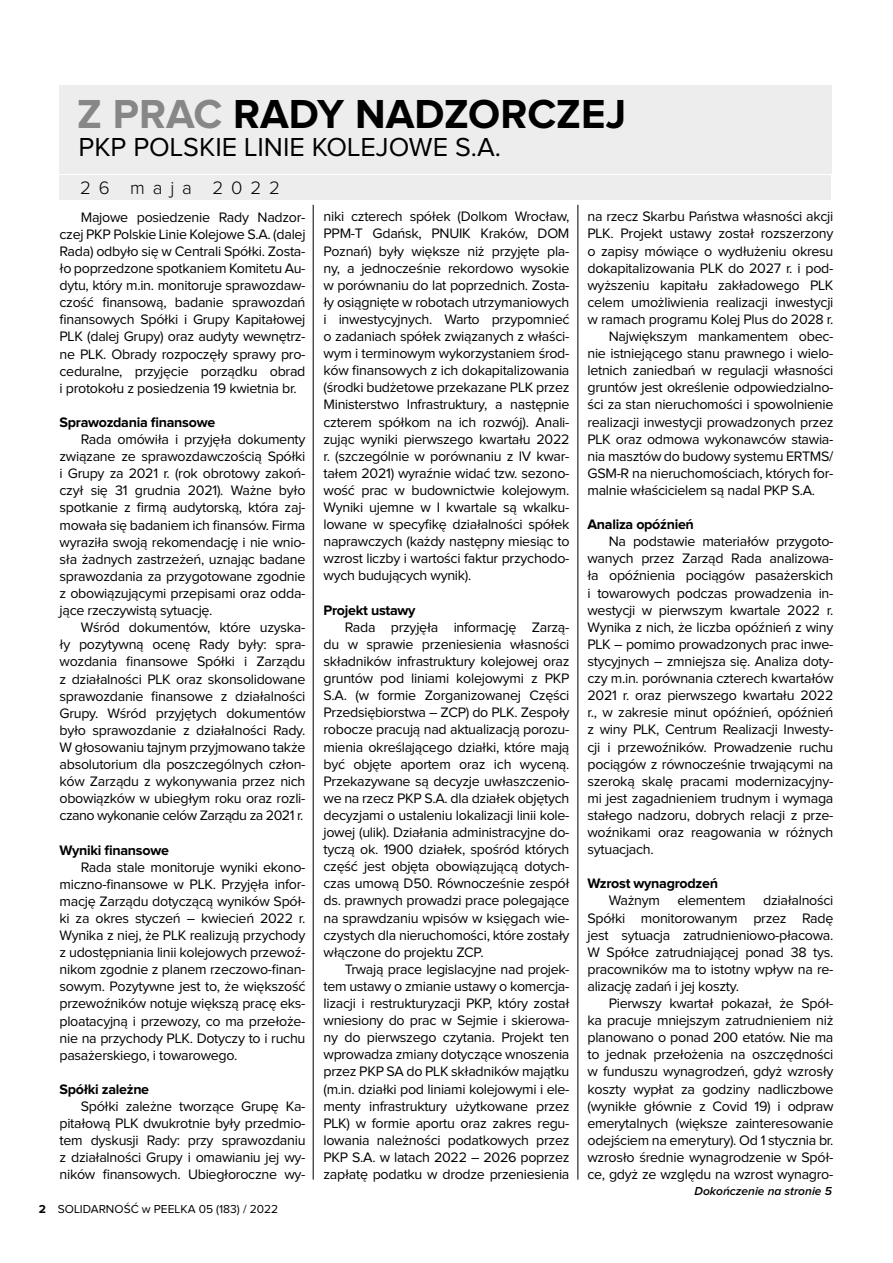
<style>
.page{position:relative;width:893px;height:1263px;background:#fff}
.page>*{position:absolute;margin:0;border:0;box-sizing:border-box;transform-origin:0 0}
.t1{font:700 42px "Proxima Nova";color:#000}
.t2{font:700 42px "Proxima Nova";color:#878787}
.t3{font:27px "Proxima Nova";color:#000}
.t4{font:300 18.6px "Proxima Nova";letter-spacing:.42em;color:#000}
.t5{font:14.25px/17.1px "Proxima Nova";letter-spacing:-.02em;color:#000;text-align:justify}
.t6{font:700 14.25px "Proxima Nova";letter-spacing:-.02em;color:#000}
.t7{font:12px "Proxima Nova";color:#000}
.t8{font:italic 600 12px "Proxima Nova";color:#000}
.s1{color:#000}
.s2{font-weight:700}
</style>
<div class="page">
<div style="left:59px;top:85px;width:773px;height:88px;background:#ededed"></div>
<div style="left:59px;top:176px;width:772px;height:24px;background:#ededed"></div>
<hr style="left:578px;top:205px;width:1px;height:974px;background:#000">
<hr style="left:313px;top:205px;width:1px;height:974px;background:#000">
<h1 class="t2" style="left:77px;top:95px;width:185px">Z prac <span class="s1">Rady</span></h1>
<h1 class="t1" style="left:355px;top:95px;width:60px">Nadzo</h1>
<h1 class="t1" style="left:500px;top:95px;width:79px">rczej</h1>
<h2 class="t3" style="left:79px;top:135px;width:86px">PKP Polski</h2>
<h2 class="t3" style="left:222px;top:135px;width:174px">e Lini e kolejow</h2>
<h2 class="t3" style="left:433px;top:135px;width:70px">e S.A.</h2>
<h3 class="t4" style="left:80px;top:180px;width:201px">26 maja 2022</h3>
<p class="t5" style="left:60px;top:209px;width:247px;text-indent:21px">Majowe posiedzenie Rady Nadzor&shy;czej PKP Polskie Linie Kolejowe S.A. (dalej Rada) odbyło się w Centrali Spółki. Zosta&shy;ło poprzedzone spotkaniem Komitetu Au&shy;dytu, który m.in. monitoruje sprawozdaw&shy;czość finansową, badanie sprawozdań finansowych Spółki i Grupy Kapitałowej PLK (dalej Grupy) oraz audyty wewnętrz&shy;ne PLK. Obrady rozpoczęły sprawy pro&shy;ceduralne, przyjęcie porządku obrad i protokołu z posiedzenia 19 kwietnia br.</p>
<p class="t6" style="left:60px;top:416px;width:157px">Sprawozdania finansowe</p>
<p class="t5" style="left:60px;top:431px;width:247px;text-indent:21px">Rada omówiła i przyjęła dokumenty związane ze sprawozdawczością Spółki i Grupy za 2021 r. (rok obrotowy zakoń&shy;czył się 31 grudnia 2021). Ważne było spotkanie z firmą audytorską, która zaj&shy;mowała się badaniem ich finansów. Firma wyraziła swoją rekomendację i nie wnio&shy;sła żadnych zastrzeżeń, uznając badane sprawozdania za przygotowane zgodnie z obowiązującymi przepisami oraz odda&shy;jące rzeczywistą sytuację.</p>
<p class="t5" style="left:60px;top:619px;width:247px;text-indent:21px">Wśród dokumentów, które uzyska&shy;ły pozytywną ocenę Rady były: spra&shy;wozdania finansowe Spółki i Zarządu z działalności PLK oraz skonsolidowane sprawozdanie finansowe z działalności Grupy. Wśród przyjętych dokumentów było sprawozdanie z działalności Rady.<br>W głosowaniu tajnym przyjmowano także absolutorium dla poszczególnych człon&shy;ków Zarządu z wykonywania przez nich obowiązków w ubiegłym roku oraz rozli&shy;czano wykonanie celów Zarządu za 2021 r.</p>
<p class="t6" style="left:60px;top:843px;width:111px">Wyniki finansowe</p>
<p class="t5" style="left:60px;top:859px;width:247px;text-indent:21px">Rada stale monitoruje wyniki ekono&shy;miczno-finansowe w PLK. Przyjęła infor&shy;mację Zarządu dotyczącą wyników Spół&shy;ki za okres styczeń – kwiecień 2022 r.<br>Wynika z niej, że PLK realizują przychody z udostępniania linii kolejowych przewoź&shy;nikom zgodnie z planem rzeczowo-finan&shy;sowym. Pozytywne jest to, że większość przewoźników notuje większą pracę eks&shy;ploatacyjną i przewozy, co ma przełoże&shy;nie na przychody PLK. Dotyczy to i ruchu pasażerskiego, i towarowego.</p>
<p class="t6" style="left:60px;top:1083px;width:91px">Spółki zależne</p>
<p class="t5" style="left:60px;top:1098px;width:247px;text-indent:21px">Spółki zależne tworzące Grupę Ka&shy;pitałową PLK dwukrotnie były przedmio&shy;tem dyskusji Rady: przy sprawozdaniu z działalności Grupy i omawianiu jej wy&shy;ników finansowych. Ubiegłoroczne wy-</p>
<p class="t5" style="left:323px;top:209px;width:247px">niki czterech spółek (Dolkom Wrocław, PPM-T Gdańsk, PNUIK Kraków, DOM Poznań) były większe niż przyjęte pla&shy;ny, a jednocześnie rekordowo wysokie w porównaniu do lat poprzednich. Zosta&shy;ły osiągnięte w robotach utrzymaniowych i inwestycyjnych. Warto przypomnieć o zadaniach spółek związanych z właści&shy;wym i terminowym wykorzystaniem środ&shy;ków finansowych z ich dokapitalizowania (środki budżetowe przekazane PLK przez Ministerstwo Infrastruktury, a następnie czterem spółkom na ich rozwój). Anali&shy;zując wyniki pierwszego kwartału 2022 r. (szczególnie w porównaniu z IV kwar&shy;tałem 2021) wyraźnie widać tzw. sezono&shy;wość prac w budownictwie kolejowym.<br>Wyniki ujemne w I kwartale są wkalku&shy;lowane w specyfikę działalności spółek naprawczych (każdy następny miesiąc to wzrost liczby i wartości faktur przychodo&shy;wych budujących wynik).</p>
<p class="t6" style="left:323px;top:603px;width:94px">Projekt ustawy</p>
<p class="t5" style="left:323px;top:619px;width:247px;text-indent:21px">Rada przyjęła informację Zarzą&shy;du w sprawie przeniesienia własności składników infrastruktury kolejowej oraz gruntów pod liniami kolejowymi z PKP S.A. (w formie Zorganizowanej Części Przedsiębiorstwa – ZCP) do PLK. Zespoły robocze pracują nad aktualizacją porozu&shy;mienia określającego działki, które mają być objęte aportem oraz ich wyceną.<br>Przekazywane są decyzje uwłaszczenio&shy;we na rzecz PKP S.A. dla działek objętych decyzjami o ustaleniu lokalizacji linii kole&shy;jowej (ulik). Działania administracyjne do&shy;tyczą ok. 1900 działek, spośród których część jest objęta obowiązującą dotych&shy;czas umową D50. Równocześnie zespół ds. prawnych prowadzi prace polegające na sprawdzaniu wpisów w księgach wie&shy;czystych dla nieruchomości, które zostały włączone do projektu ZCP.</p>
<p class="t5" style="left:323px;top:961px;width:247px;text-indent:21px">Trwają prace legislacyjne nad projek&shy;tem ustawy o zmianie ustawy o komercja&shy;lizacji i restrukturyzacji PKP, który został wniesiony do prac w Sejmie i skierowa&shy;ny do pierwszego czytania. Projekt ten wprowadza zmiany dotyczące wnoszenia przez PKP SA do PLK składników majątku (m.in. działki pod liniami kolejowymi i ele&shy;menty infrastruktury użytkowane przez PLK) w formie aportu oraz zakres regu&shy;lowania należności podatkowych przez PKP S.A. w latach 2022 – 2026 poprzez zapłatę podatku w drodze przeniesienia</p>
<p class="t5" style="left:587px;top:209px;width:247px">na rzecz Skarbu Państwa własności akcji</p>
<p class="t5" style="left:587px;top:226px;width:247px">PLK. Projekt ustawy został rozszerzony</p>
<p class="t5" style="left:587px;top:243px;width:247px">o zapisy mówiące o wydłużeniu okresu</p>
<p class="t5" style="left:587px;top:260px;width:247px">dokapitalizowania PLK do 2027 r. i pod-</p>
<p class="t5" style="left:587px;top:277px;width:247px">wyższeniu kapitału zakładowego PLK</p>
<p class="t5" style="left:587px;top:294px;width:247px">celem umożliwienia realizacji inwestycji</p>
<p class="t5" style="left:587px;top:311px;width:247px">w ramach programu Kolej Plus do 2028 r.</p>
<p class="t5" style="left:609px;top:328px;width:226px">Największym mankamentem obec-</p>
<p class="t5" style="left:587px;top:345px;width:247px">nie istniejącego stanu prawnego i wielo-</p>
<p class="t5" style="left:587px;top:363px;width:247px">letnich zaniedbań w regulacji własności</p>
<p class="t5" style="left:587px;top:380px;width:247px">gruntów jest określenie odpowiedzialno-</p>
<p class="t5" style="left:587px;top:397px;width:247px">ści za stan nieruchomości i spowolnienie</p>
<p class="t5" style="left:587px;top:414px;width:247px">realizacji inwestycji prowadzonych przez</p>
<p class="t5" style="left:587px;top:431px;width:247px">PLK oraz odmowa wykonawców stawia-</p>
<p class="t5" style="left:587px;top:448px;width:247px">nia masztów do budowy systemu ERTMS/</p>
<p class="t5" style="left:587px;top:465px;width:247px">GSM-R na nieruchomościach, których for-</p>
<p class="t5" style="left:587px;top:482px;width:229px">malnie właścicielem są nadal PKP S.A.</p>
<p class="t6" style="left:587px;top:518px;width:108px">Analiza opóźnień</p>
<p class="t5" style="left:587px;top:534px;width:247px;text-indent:21px">Na podstawie materiałów przygoto&shy;wanych przez Zarząd Rada analizowa&shy;ła opóźnienia pociągów pasażerskich i towarowych podczas prowadzenia in&shy;westycji w pierwszym kwartale 2022 r.<br>Wynika z nich, że liczba opóźnień z winy PLK – pomimo prowadzonych prac inwe&shy;stycyjnych – zmniejsza się. Analiza doty&shy;czy m.in. porównania czterech kwartałów 2021 r. oraz pierwszego kwartału 2022 r., w zakresie minut opóźnień, opóźnień z winy PLK, Centrum Realizacji Inwesty&shy;cji i przewoźników. Prowadzenie ruchu pociągów z równocześnie trwającymi na szeroką skalę pracami modernizacyjny&shy;mi jest zagadnieniem trudnym i wymaga stałego nadzoru, dobrych relacji z prze&shy;woźnikami oraz reagowania w różnych sytuacjach.</p>
<p class="t6" style="left:587px;top:877px;width:132px">Wzrost wynagrodzeń</p>
<p class="t5" style="left:587px;top:893px;width:247px;text-indent:21px">Ważnym elementem działalności Spółki monitorowanym przez Radę jest sytuacja zatrudnieniowo-płacowa.<br>W Spółce zatrudniającej ponad 38 tys. pracowników ma to istotny wpływ na re&shy;alizację zadań i jej koszty.</p>
<p class="t5" style="left:587px;top:995px;width:247px;text-indent:21px">Pierwszy kwartał pokazał, że Spół&shy;ka pracuje mniejszym zatrudnieniem niż planowano o ponad 200 etatów. Nie ma to jednak przełożenia na oszczędności w funduszu wynagrodzeń, gdyż wzrosły koszty wypłat za godziny nadliczbowe (wynikłe głównie z Covid 19) i odpraw emerytalnych (większe zainteresowanie odejściem na emerytury). Od 1 stycznia br. wzrosło średnie wynagrodzenie w Spół&shy;ce, gdyż ze względu na wzrost wynagro-</p>
<p class="t8" style="left:694px;top:1185px;width:139px">Dokończenie na stronie 5</p>
<p class="t7" style="left:39px;top:1204px;width:241px"><span class="s2">2</span> SOLIDARNOŚĆ w PEELKA 05 (183) / 2022</p>
</div>
